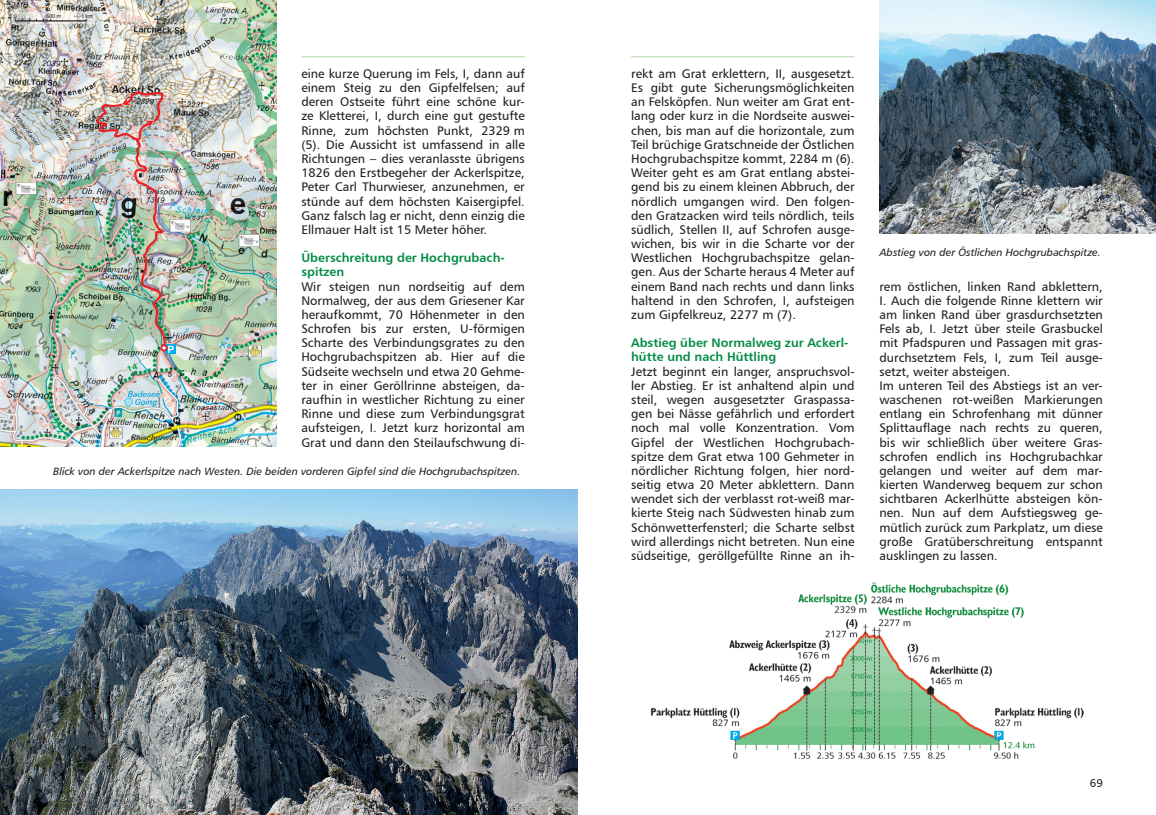
<style>
.page{position:relative;width:1156px;height:815px;background:#fff}
.page>*{position:absolute;margin:0;border:0;box-sizing:border-box;transform-origin:0 0}
.t1{font:12.5px/14.1px "Humanist 777 BT Roman B";color:#231f20;text-align:justify}
.t2{font:12.5px/14.1px "Humanist 777 BT Bold B";color:#008b43}
.t3{font:11.25px "Humanist 777 BT Roman B";color:#231f20}
.t4{font:10.62px "Humanist 777 BT Italic B";color:#231f20}
.t5{font:5.62px "Helvetica";color:#231f20}
</style>
<div class="page">
<hr style="left:631px;top:56px;width:223px;height:1px;background:#c1e0b8">
<hr style="left:301px;top:56px;width:223px;height:1px;background:#c1e0b8">
<img style="left:0;top:489px;width:578px;height:326px">
<img style="left:650px;top:582px;width:432px;height:176px">
<img style="left:0;top:0;width:276px;height:446px">
<div style="left:166px;top:345px;width:9px;height:9px;background:#00aeef"></div>
<img style="left:94px;top:89px;width:80px;height:264px">
<img style="left:879px;top:0;width:276px;height:234px">
<svg style="left:12px;top:12px;width:83px;height:11px"></svg>
<hr style="left:15px;top:20px;width:71px;height:2px;background:#231f20">
<p class="t5" style="left:14px;top:12px;width:5px">0</p>
<p class="t5" style="left:46px;top:12px;width:17px">500 m</p>
<p class="t5" style="left:81px;top:12px;width:13px">1km</p>
<p class="t1" style="left:301px;top:66px;width:225px">eine kurze Querung im Fels, I, dann auf einem Steig zu den Gipfelfelsen; auf deren Ostseite führt eine schöne kur&shy;ze Kletterei, I, durch eine gut gestufte Rinne, zum höchsten Punkt, 2329 m (5). Die Aussicht ist umfassend in alle Richtungen – dies veranlasste übrigens 1826 den Erstbegeher der Ackerlspitze, Peter Carl Thurwieser, anzunehmen, er stünde auf dem höchsten Kaisergipfel.<br>Ganz falsch lag er nicht, denn einzig die Ellmauer Halt ist 15 Meter höher.</p>
<p class="t2" style="left:301px;top:251px;width:205px">Überschreitung der Hochgrubach&shy;spitzen</p>
<p class="t1" style="left:301px;top:279px;width:225px">Wir steigen nun nordseitig auf dem Normalweg, der aus dem Griesener Kar heraufkommt, 70 Höhenmeter in den Schrofen bis zur ersten, U-förmigen Scharte des Verbindungsgrates zu den Hochgrubachspitzen ab. Hier auf die Südseite wechseln und etwa 20 Gehme&shy;ter in einer Geröllrinne absteigen, da&shy;raufhin in westlicher Richtung zu einer Rinne und diese zum Verbindungsgrat aufsteigen, I. Jetzt kurz horizontal am Grat und dann den Steilaufschwung di-</p>
<p class="t4" style="left:53px;top:464px;width:468px">Blick von der Ackerlspitze nach Westen. Die beiden vorderen Gipfel sind die Hochgrubachspitzen.</p>
<p class="t1" style="left:631px;top:66px;width:225px">rekt am Grat erklettern, II, ausgesetzt.<br>Es gibt gute Sicherungsmöglichkeiten an Felsköpfen. Nun weiter am Grat ent&shy;lang oder kurz in die Nordseite auswei&shy;chen, bis man auf die horizontale, zum Teil brüchige Gratschneide der Östlichen Hochgrubachspitze kommt, 2284 m (6).<br>Weiter geht es am Grat entlang abstei&shy;gend bis zu einem kleinen Abbruch, der nördlich umgangen wird. Den folgen&shy;den Gratzacken wird teils nördlich, teils südlich, Stellen II, auf Schrofen ausge&shy;wichen, bis wir in die Scharte vor der Westlichen Hochgrubachspitze gelan&shy;gen. Aus der Scharte heraus 4 Meter auf einem Band nach rechts und dann links haltend in den Schrofen, I, aufsteigen zum Gipfelkreuz, 2277 m (7).</p>
<p class="t2" style="left:631px;top:336px;width:219px">Abstieg über Normalweg zur Ackerl&shy;hütte und nach Hüttling</p>
<p class="t1" style="left:631px;top:364px;width:225px">Jetzt beginnt ein langer, anspruchsvol&shy;ler Abstieg. Er ist anhaltend alpin und steil, wegen ausgesetzter Graspassa&shy;gen bei Nässe gefährlich und erfordert noch mal volle Konzentration. Vom Gipfel der Westlichen Hochgrubach&shy;spitze dem Grat etwa 100 Gehmeter in nördlicher Richtung folgen, hier nord&shy;seitig etwa 20 Meter abklettern. Dann wendet sich der verblasst rot-weiß mar&shy;kierte Steig nach Südwesten hinab zum Schönwetterfensterl; die Scharte selbst wird allerdings nicht betreten. Nun eine südseitige, geröllgefüllte Rinne an ih-</p>
<p class="t4" style="left:879px;top:246px;width:223px">Abstieg von der Östlichen Hochgrubachspitze.</p>
<p class="t1" style="left:879px;top:279px;width:225px;text-align:left">rem östlichen, linken Rand abklettern, I. Auch die folgende Rinne klettern wir am linken Rand über grasdurchsetzten Fels ab, I. Jetzt über steile Grasbuckel mit Pfadspuren und Passagen mit gras&shy;durchsetztem Fels, I, zum Teil ausge&shy;setzt, weiter absteigen.<br>Im unteren Teil des Abstiegs ist an ver&shy;waschenen rot-weißen Markierungen entlang ein Schrofenhang mit dünner Splittauflage nach rechts zu queren, bis wir schließlich über weitere Gras&shy;schrofen endlich ins Hochgrubachkar gelangen und weiter auf dem mar&shy;kierten Wanderweg bequem zur schon sichtbaren Ackerlhütte absteigen kön&shy;nen. Nun auf dem Aufstiegsweg ge&shy;mütlich zurück zum Parkplatz, um diese große Gratüberschreitung entspannt ausklingen zu lassen.</p>
<p class="t3" style="left:1089px;top:776px;width:14px">69</p>
</div>
